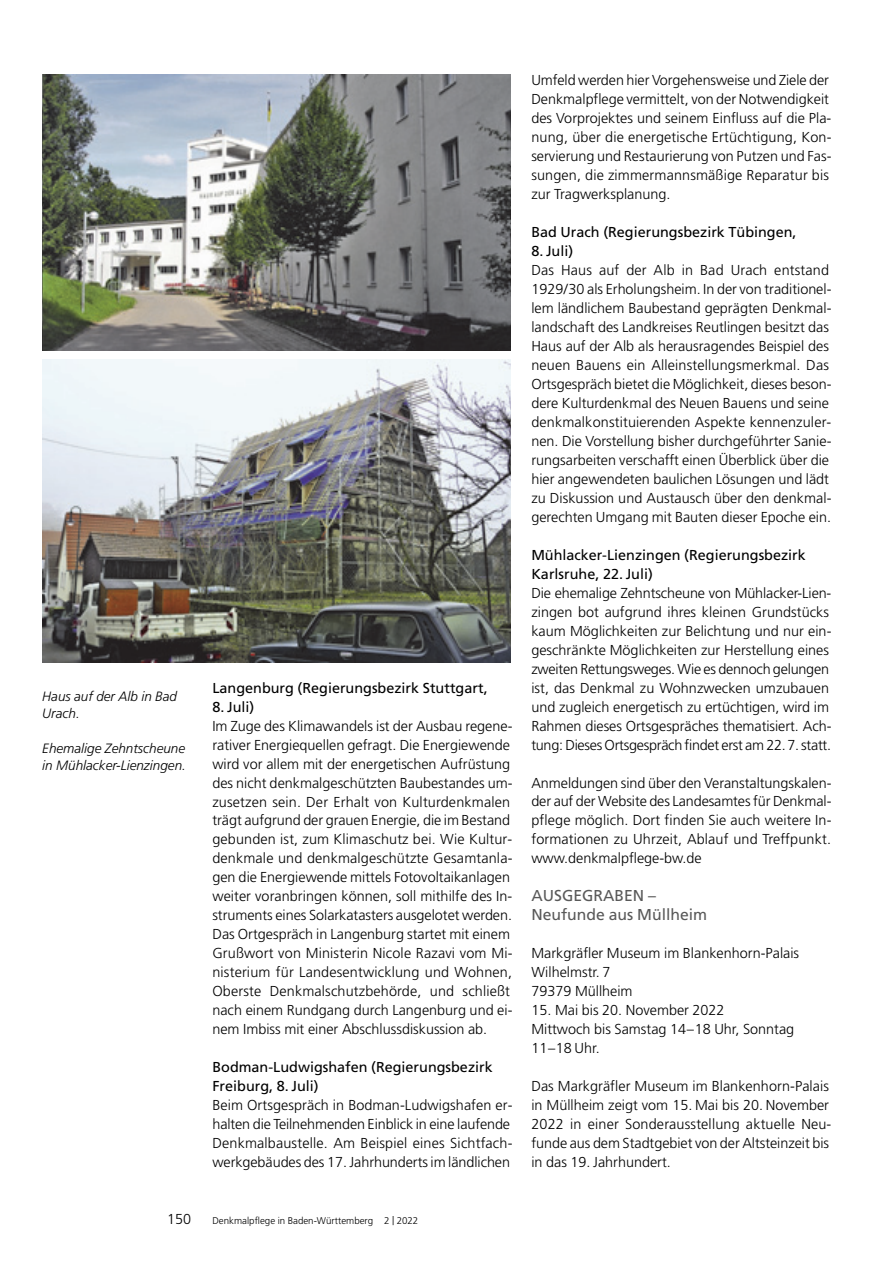
<style>
.page{position:relative;width:893px;height:1263px;background:#fff}
.page>*{position:absolute;margin:0;border:0;box-sizing:border-box;transform-origin:0 0}
.t1{font:15.75px/19px "Frutiger";color:#595959}
.t2{font:300 14.4px/19px "Frutiger";color:#000}
.t3{font:14.4px/19px "Frutiger";color:#000}
.t4{font:italic 300 13.5px/17.2px "Frutiger";color:#000}
.t5{font:300 9.75px "Frutiger";color:#000}
.s1{font-size:12px}
</style>
<div class="page">
<img style="left:42px;top:74px;width:468px;height:277px">
<img style="left:42px;top:359px;width:468px;height:303px">
<p class="t4" style="left:42px;top:689px;width:136px">Haus auf der Alb in Bad<br>Urach.</p>
<p class="t4" style="left:42px;top:741px;width:145px">Ehemalige Zehntscheune in Mühlacker-Lienzingen.</p>
<p class="t2" style="left:167px;top:1211px;width:26px">150</p>
<p class="t3" style="left:212px;top:679px;width:277px">Langenburg (Regierungsbezirk Stuttgart,</p>
<p class="t3" style="left:212px;top:698px;width:43px">8. Juli)</p>
<p class="t2" style="left:212px;top:717px;width:302px">Im Zuge des Klimawandels ist der Ausbau regene - rativer Energiequellen gefragt. Die Energiewende wird vor allem mit der energetischen Aufrüstung des nicht denkmalgeschützten Bau be standes um&shy;zusetzen sein. Der Erhalt von Kulturdenkmalen trägt aufgrund der grauen Energie, die im Bestand gebunden ist, zum Klimaschutz bei. Wie Kultur&shy;denkmale und denkmalgeschützte Gesamtanla&shy;gen die Energiewende mittels Fotovoltaikanlagen weiter voranbringen können, soll mithilfe des In&shy;struments eines Solarkatasters ausgelotet werden.<br>Das Ortgespräch in Langenburg startet mit einem Grußwort von Ministerin Nicole Razavi vom Mi&shy;nisterium für Landesentwicklung und Wohnen, Oberste Denkmalschutzbehörde, und schließt nach einem Rundgang durch Langenburg und ei&shy;nem Imbiss mit einer Abschlussdiskussion ab.</p>
<p class="t3" style="left:212px;top:1059px;width:282px">Bodman-Ludwigshafen (Regierungsbezirk<br>Freiburg, 8. Juli)</p>
<p class="t2" style="left:212px;top:1097px;width:302px">Beim Ortsgespräch in Bodman-Ludwigshafen er&shy;halten die Teilnehmenden Einblick in eine laufende Denkmalbaustelle. Am Beispiel eines Sichtfach&shy;werkgebäudes des 17. Jahrhunderts im ländlichen</p>
<p class="t5" style="left:212px;top:1217px;width:207px">Denkmalpflege in Baden-Württemberg 2 <span class="s1">|</span> 2022</p>
<p class="t2" style="left:531px;top:72px;width:302px">Umfeld werden hier Vorgehensweise und Ziele der Denkmalpflege vermittelt, von der Notwendigkeit des Vorprojektes und seinem Einfluss auf die Pla&shy;nung, über die energetische Ertüchtigung, Kon&shy;servierung und Restaurierung von Putzen und Fas&shy;sungen, die zimmermannsmäßige Reparatur bis zur Tragwerksplanung.</p>
<p class="t3" style="left:531px;top:224px;width:267px">Bad Urach (Regierungsbezirk Tübingen,</p>
<p class="t3" style="left:531px;top:243px;width:43px">8. Juli)</p>
<p class="t2" style="left:531px;top:262px;width:302px">Das Haus auf der Alb in Bad Urach entstand 1929/30 als Erholungsheim. In der von traditionel - lem ländlichem Baubestand geprägten Denkmal&shy;landschaft des Landkreises Reutlingen besitzt das Haus auf der Alb als herausragendes Beispiel des neuen Bauens ein Alleinstellungsmerkmal. Das Ortsgespräch bietet die Möglichkeit, dieses beson - dere Kulturdenkmal des Neuen Bauens und seine denkmalkonstituierenden Aspekte kennenzuler&shy;nen. Die Vorstellung bisher durchgeführter Sanie&shy;rungsarbeiten verschafft einen Überblick über die hier angewendeten baulichen Lösungen und lädt zu Diskussion und Austausch über den denk mal - gerechten Umgang mit Bauten dieser Epoche ein.</p>
<p class="t3" style="left:531px;top:546px;width:276px">Mühlacker-Lienzingen (Regierungsbezirk<br>Karlsruhe, 22. Juli)</p>
<p class="t2" style="left:531px;top:584px;width:302px">Die ehemalige Zehntscheune von Mühlacker-Lien&shy;zingen bot aufgrund ihres kleinen Grundstücks kaum Möglichkeiten zur Belichtung und nur ein&shy;geschränkte Möglichkeiten zur Herstellung eines zweiten Rettungsweges. Wie es dennoch gelungen ist, das Denkmal zu Wohnzwecken umzubauen und zugleich energetisch zu ertüchtigen, wird im Rahmen dieses Ortsgespräches thematisiert. Ach&shy;tung: Dieses Ortsgespräch findet erst am 22.7. statt.</p>
<p class="t2" style="left:531px;top:774px;width:302px;text-align:justify">Anmeldungen sind über den Veranstaltungskalen - der auf der Website des Landesamtes für Denkmal - pflege möglich. Dort finden Sie auch weitere In&shy;formationen zu Uhrzeit, Ablauf und Treffpunkt. www.denkmalpflege-bw.de</p>
<p class="t1" style="left:531px;top:888px;width:177px">AUSGEGRABEN –<br>Neufunde aus Müllheim</p>
<p class="t2" style="left:531px;top:945px;width:269px">Markgräfler Museum im Blankenhorn-Palais<br>Wilhelmstr. 7<br>79379 Müllheim</p>
<p class="t2" style="left:531px;top:1002px;width:264px">15. Mai bis 20. November 2022<br>Mittwoch bis Samstag 14–18 Uhr, Sonntag<br>11–18 Uhr.</p>
<p class="t2" style="left:531px;top:1078px;width:302px">Das Markgräfler Museum im Blankenhorn-Palais in Müllheim zeigt vom 15. Mai bis 20. November 2022 in einer Sonderausstellung aktuelle Neu&shy;funde aus dem Stadtgebiet von der Altsteinzeit bis in das 19. Jahrhundert.</p>
</div>
